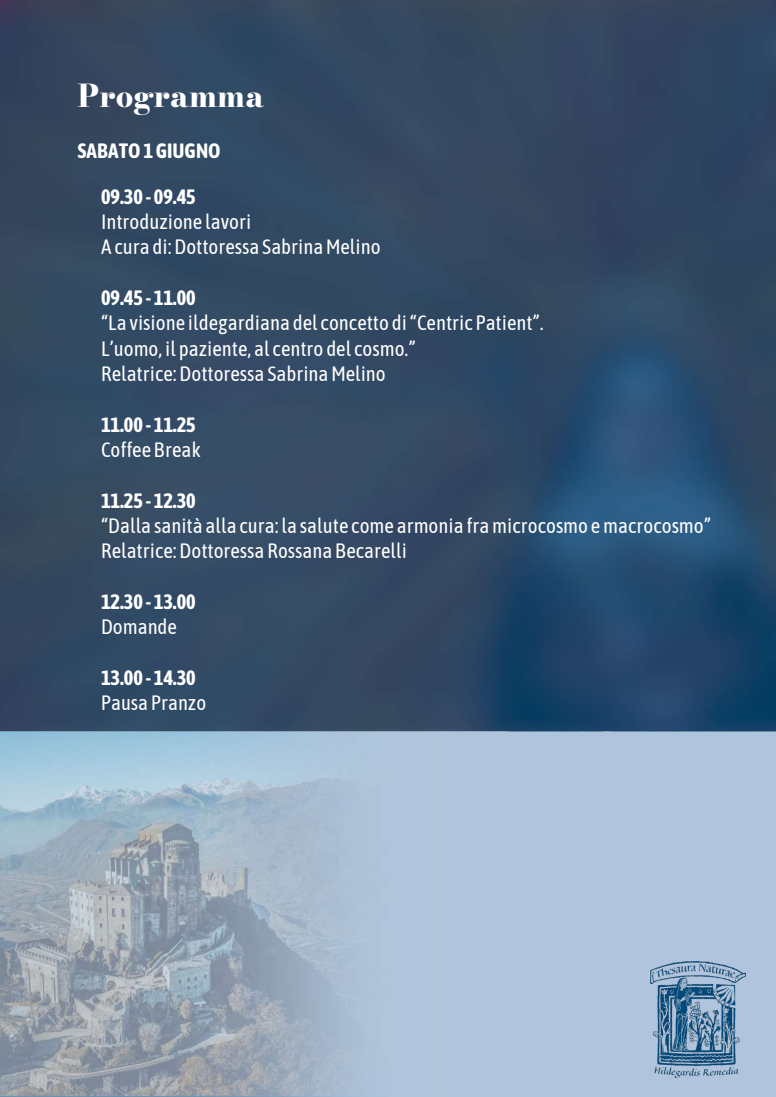
<style>
.page{position:relative;width:776px;height:1097px;background:#fff}
.page>*{position:absolute;margin:0;border:0;box-sizing:border-box;transform-origin:0 0}
.t1{font:800 31.12px "Bodoni Moda";color:#fff}
.t2{font:20.69px/25.3px "Asap Condensed";color:#fff}
.t3{font:700 20.69px "Asap Condensed";color:#fff}
</style>
<div class="page">
<img style="left:0;top:730px;width:775px;height:366px">
<img style="left:0;top:0;width:775px;height:730px">
<img style="left:650px;top:961px;width:95px;height:116px">
<h1 class="t1" style="left:78px;top:72px;width:188px">Programma</h1>
<p class="t3" style="left:78px;top:138px;width:144px">SABATO1GIUGNO</p>
<p class="t3" style="left:101px;top:184px;width:96px">09.30 - 09.45</p>
<p class="t2" style="left:101px;top:209px;width:281px">Introduzione lavori<br>A cura di:Dottoressa SabrinaMelino</p>
<p class="t3" style="left:101px;top:286px;width:96px">09.45 - 11.00</p>
<p class="t2" style="left:101px;top:310px;width:444px">“La visione ildegardiana del concetto di“Centric Patient”.<br>L’uomo, il paziente, al centro del cosmo.”<br>Relatrice:Dottoressa SabrinaMelino</p>
<p class="t3" style="left:101px;top:412px;width:96px">11.00 - 11.25</p>
<p class="t2" style="left:101px;top:437px;width:101px">Coffee Break</p>
<p class="t3" style="left:101px;top:488px;width:96px">11.25 - 12.30</p>
<p class="t2" style="left:101px;top:513px;width:611px">“Dalla sanità alla cura: la salute come armonia framicrocosmo emacrocosmo”<br>Relatrice:Dottoressa Rossana Becarelli</p>
<p class="t3" style="left:101px;top:589px;width:96px">12.30 - 13.00</p>
<p class="t2" style="left:101px;top:614px;width:77px">Domande</p>
<p class="t3" style="left:101px;top:665px;width:96px">13.00 - 14.30</p>
<p class="t2" style="left:101px;top:690px;width:107px">Pausa Pranzo</p>
</div>
